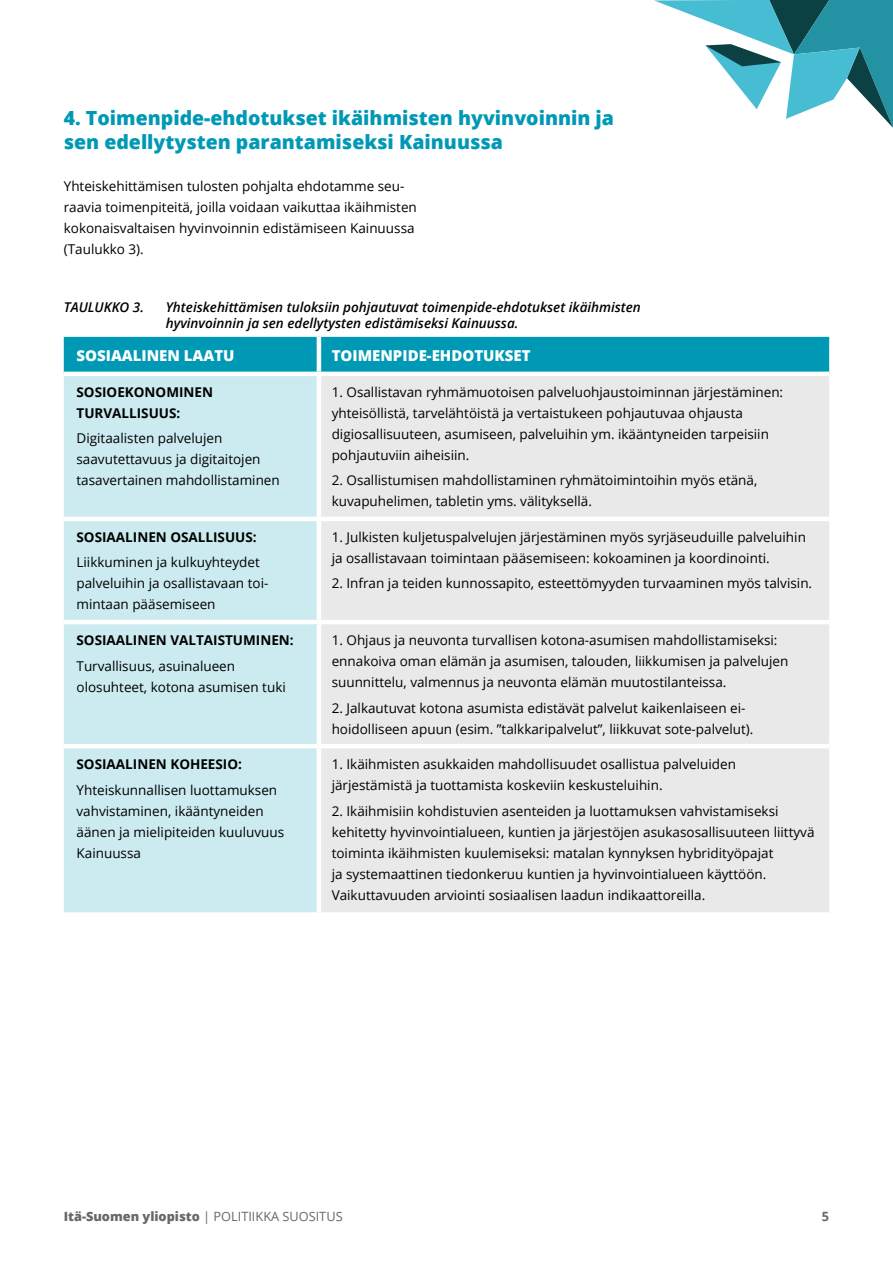
<style>
.page{position:relative;width:893px;height:1263px;background:#fff}
.page>*{position:absolute;margin:0;border:0;box-sizing:border-box;transform-origin:0 0}
.Otsikko_1{font:800 19.5px/23.4px "Open Sans";color:#0099b5}
.Taulukon_teksti{font:800 15px "Open Sans";color:#fff}
.Taulukon_teksti-2{font:13.5px/21px "Open Sans";color:#000}
.Leipäteksti{font:13.5px/21px "Open Sans";color:#000}
.Kuvateksti{font:italic 600 13.5px/16.5px "Open Sans";color:#000}
.Taulukon_teksti-3{font:700 13.5px/21px "Open Sans";color:#000}
.t1{font:800 12.75px "Open Sans";color:#686868}
.t2{font:700 12.75px "Open Sans";color:#686868}
.s1{font-weight:400}
</style>
<div class="page">
<svg style="left:654px;top:0;width:239px;height:128px"></svg>
<div style="left:64px;top:337px;width:765px;height:35px;background:#0099b5"></div>
<div style="left:64px;top:376px;width:253px;height:536px;background:#ccebf0"></div>
<div style="left:321px;top:376px;width:508px;height:536px;background:#e9e9e9"></div>
<hr style="left:317px;top:337px;width:4px;height:35px;background:#fff">
<hr style="left:64px;top:517px;width:255px;height:4px;background:#fff">
<hr style="left:319px;top:517px;width:510px;height:4px;background:#fff">
<hr style="left:64px;top:620px;width:255px;height:4px;background:#fff">
<hr style="left:319px;top:620px;width:510px;height:4px;background:#fff">
<hr style="left:64px;top:744px;width:255px;height:4px;background:#fff">
<hr style="left:319px;top:744px;width:510px;height:4px;background:#fff">
<p class="Otsikko_1" style="left:64px;top:106px;width:552px">4. Toimenpide-ehdotukset ikäihmisten hyvinvoinnin ja sen edellytysten parantamiseksi Kainuussa</p>
<p class="Leipäteksti" style="left:64px;top:175px;width:355px">Yhteiskehittämisen tulosten pohjalta ehdotamme seu&shy;raavia toimenpiteitä, joilla voidaan vaikuttaa ikäihmisten kokonaisvaltaisen hyvinvoinnin edistämiseen Kainuussa (Taulukko 3).</p>
<p class="Kuvateksti" style="left:64px;top:298px;width:82px">TAULUKKO 3.</p>
<p class="Kuvateksti" style="left:166px;top:298px;width:477px">Yhteiskehittämisen tuloksiin pohjautuvat toimenpide-ehdotukset ikäihmisten hyvinvoinnin ja sen edellytysten edistämiseksi Kainuussa.</p>
<p class="Taulukon_teksti" style="left:77px;top:344px;width:160px">SOSIAALINEN LAATU</p>
<p class="Taulukon_teksti" style="left:332px;top:344px;width:200px">TOIMENPIDE-EHDOTUKSET</p>
<p class="Taulukon_teksti-3" style="left:77px;top:381px;width:138px">SOSIOEKONOMINEN<br>TURVALLISUUS:</p>
<p class="Taulukon_teksti-2" style="left:77px;top:427px;width:205px">Digitaalisten palvelujen saavutettavuus ja digitaitojen tasavertainen mahdollistaminen</p>
<p class="Taulukon_teksti-2" style="left:332px;top:381px;width:453px">1. Osallistavan ryhmämuotoisen palveluohjaustoiminnan järjestäminen: yhteisöllistä, tarvelähtöistä ja vertaistukeen pohjautuvaa ohjausta digiosallisuuteen, asumiseen, palveluihin ym. ikääntyneiden tarpeisiin pohjautuviin aiheisiin.</p>
<p class="Taulukon_teksti-2" style="left:332px;top:469px;width:427px">2. Osallistumisen mahdollistaminen ryhmätoimintoihin myös etänä, kuvapuhelimen, tabletin yms. välityksellä.</p>
<p class="Taulukon_teksti-3" style="left:77px;top:526px;width:182px">SOSIAALINEN OSALLISUUS:</p>
<p class="Taulukon_teksti-2" style="left:77px;top:552px;width:193px">Liikkuminen ja kulkuyhteydet palveluihin ja osallistavaan toi&shy;mintaan pääsemiseen</p>
<p class="Taulukon_teksti-3" style="left:77px;top:629px;width:219px">SOSIAALINEN VALTAISTUMINEN:</p>
<p class="Taulukon_teksti-2" style="left:77px;top:655px;width:211px">Turvallisuus, asuinalueen olosuhteet, kotona asumisen tuki</p>
<p class="Taulukon_teksti-3" style="left:77px;top:754px;width:167px">SOSIAALINEN KOHEESIO:</p>
<p class="Taulukon_teksti-2" style="left:77px;top:779px;width:209px">Yhteiskunnallisen luottamuksen vahvistaminen, ikääntyneiden äänen ja mielipiteiden kuuluvuus<br>Kainuussa</p>
<p class="Taulukon_teksti-2" style="left:332px;top:526px;width:476px">1. Julkisten kuljetuspalvelujen järjestäminen myös syrjäseuduille palveluihin ja osallistavaan toimintaan pääsemiseen: kokoaminen ja koordinointi.</p>
<p class="Taulukon_teksti-2" style="left:332px;top:573px;width:482px">2. Infran ja teiden kunnossapito, esteettömyyden turvaaminen myös talvisin.</p>
<p class="Taulukon_teksti-2" style="left:332px;top:629px;width:458px">1. Ohjaus ja neuvonta turvallisen kotona-asumisen mahdollistamiseksi: ennakoiva oman elämän ja asumisen, talouden, liikkumisen ja palvelujen suunnittelu, valmennus ja neuvonta elämän muutostilanteissa.</p>
<p class="Taulukon_teksti-2" style="left:332px;top:697px;width:423px">2. Jalkautuvat kotona asumista edistävät palvelut kaikenlaiseen ei&shy;hoidolliseen apuun (esim. ”talkkaripalvelut”, liikkuvat sote-palvelut).</p>
<p class="Taulukon_teksti-2" style="left:332px;top:754px;width:406px">1. Ikäihmisten asukkaiden mahdollisuudet osallistua palveluiden järjestämistä ja tuottamista koskeviin keskusteluihin.</p>
<p class="Taulukon_teksti-2" style="left:332px;top:800px;width:484px">2. Ikäihmisiin kohdistuvien asenteiden ja luottamuksen vahvistamiseksi kehitetty hyvinvointialueen, kuntien ja järjestöjen asukasosallisuuteen liittyvä toiminta ikäihmisten kuulemiseksi: matalan kynnyksen hybridityöpajat<br>ja systemaattinen tiedonkeruu kuntien ja hyvinvointialueen käyttöön.<br>Vaikuttavuuden arviointi sosiaalisen laadun indikaattoreilla.</p>
<p class="t1" style="left:64px;top:1207px;width:280px">Itä-Suomen yliopisto <span class="s1">| POLITIIKKA SUOSITUS</span></p>
<p class="t2" style="left:822px;top:1208px;width:9px">5</p>
</div>
